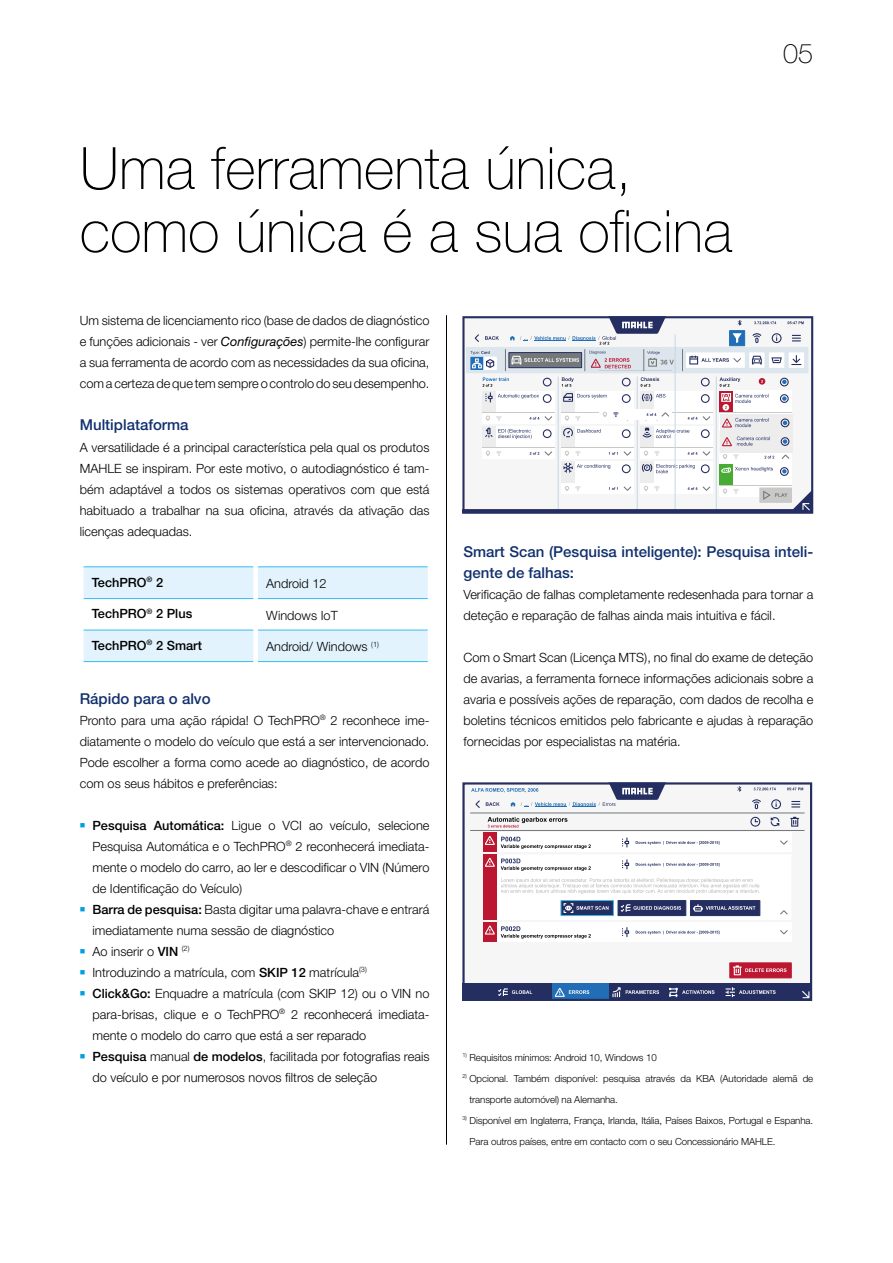
<style>
.page{position:relative;width:893px;height:1263px;background:#fff}
.page>*{position:absolute;margin:0;border:0;box-sizing:border-box;transform-origin:0 0}
.t1{font:100 58.5px/63px "Helvetica Neue LT Pro";color:#000}
.t2{font:100 27px "Helvetica Neue LT Pro";color:#000}
.t3{font:500 15px/21px "Helvetica Neue LT Pro";color:#11306e}
.t4{font:300 12.75px/21px "Helvetica Neue LT Pro";color:#000;text-align:justify}
.t5{font:300 12.75px "Helvetica Neue LT Std";color:#000}
.t6{font:500 12.75px "Helvetica Neue LT Pro";color:#000}
.t7{font:300 9.75px/21px "Helvetica Neue LT Pro";letter-spacing:-.01em;color:#000}
.s1{font-weight:400;font-style:italic}
.s2{font-family:"Helvetica Neue LT Std"}
.s3{color:#009fe3}
.s4{font-weight:500}
.s5{font-family:"Helvetica Neue LT Pro"}
</style>
<div class="page">
<hr style="left:446px;top:315px;width:1px;height:830px;background:#000">
<svg style="left:462px;top:316px;width:351px;height:197px"></svg>
<svg style="left:719px;top:393px;width:49px;height:35px"></svg>
<div style="left:462px;top:782px;width:350px;height:219px;background:#f6f6f6"></div>
<svg style="left:750px;top:817px;width:10px;height:10px"></svg>
<svg style="left:771px;top:817px;width:8px;height:9px"></svg>
<svg style="left:790px;top:817px;width:9px;height:10px"></svg>
<svg style="left:488px;top:817px;width:79px;height:10px"></svg>
<hr style="left:470px;top:830px;width:334px;height:1px;background:#75787b">
<svg style="left:752px;top:799px;width:9px;height:10px"></svg>
<svg style="left:771px;top:799px;width:10px;height:10px"></svg>
<svg style="left:791px;top:801px;width:9px;height:6px"></svg>
<svg style="left:737px;top:786px;width:4px;height:6px"></svg>
<svg style="left:754px;top:787px;width:22px;height:3px"></svg>
<svg style="left:787px;top:787px;width:16px;height:3px"></svg>
<svg style="left:471px;top:785px;width:194px;height:23px"></svg>
<div style="left:483px;top:833px;width:308px;height:19px;background:#fff"></div>
<div style="left:483px;top:833px;width:13px;height:19px;background:#bb1731"></div>
<div style="left:483px;top:922px;width:308px;height:20px;background:#fff"></div>
<div style="left:483px;top:922px;width:13px;height:20px;background:#bb1731"></div>
<div style="left:462px;top:983px;width:350px;height:18px;background:#252e60"></div>
<svg style="left:802px;top:991px;width:7px;height:7px"></svg>
<svg style="left:498px;top:988px;width:34px;height:8px"></svg>
<div style="left:552px;top:983px;width:57px;height:18px;background:#226eb6"></div>
<svg style="left:555px;top:988px;width:34px;height:9px"></svg>
<svg style="left:612px;top:987px;width:47px;height:10px"></svg>
<svg style="left:669px;top:988px;width:45px;height:9px"></svg>
<svg style="left:726px;top:987px;width:50px;height:10px"></svg>
<hr style="left:470px;top:813px;width:334px;height:1px;background:#75787b">
<div style="left:730px;top:963px;width:61px;height:15px;background:#bb1731"></div>
<div style="left:730px;top:963px;width:61px;height:15px;border:1px solid #bb1731"></div>
<svg style="left:733px;top:965px;width:54px;height:10px"></svg>
<svg style="left:483px;top:836px;width:305px;height:103px"></svg>
<div style="left:462px;top:782px;width:350px;height:219px;border:2px solid #252e60"></div>
<svg style="left:84px;top:567px;width:344px;height:94px"></svg>
<div style="left:253px;top:599px;width:5px;height:31px;background:#fff"></div>
<hr style="left:84px;top:566px;width:169px;height:1px;background:#36bcee">
<hr style="left:84px;top:598px;width:169px;height:1px;background:#36bcee">
<hr style="left:84px;top:630px;width:169px;height:1px;background:#36bcee">
<hr style="left:84px;top:661px;width:169px;height:1px;background:#36bcee">
<div style="left:253px;top:567px;width:5px;height:32px;background:#fff"></div>
<hr style="left:258px;top:566px;width:170px;height:1px;background:#36bcee">
<hr style="left:258px;top:598px;width:170px;height:1px;background:#36bcee">
<div style="left:253px;top:630px;width:5px;height:32px;background:#fff"></div>
<hr style="left:258px;top:630px;width:170px;height:1px;background:#36bcee">
<hr style="left:258px;top:661px;width:170px;height:1px;background:#36bcee">
<h1 class="t1" style="left:80px;top:136px;width:654px">Uma ferramenta única, como única é a sua oficina</h1>
<p class="t4" style="left:80px;top:309px;width:351px">Um sistema de licenciamento rico (base de dados de diagnóstico e funções adicionais - ver <span class="s1">Configurações</span>) permite-lhe configurar a sua ferramenta de acordo com as necessidades da sua oficina, com a certeza de que tem sempre o controlo do seu desempenho.</p>
<p class="t3" style="left:80px;top:414px;width:110px">Multiplataforma</p>
<p class="t4" style="left:80px;top:436px;width:351px">A versatilidade é a principal característica pela qual os produtos MAHLE se inspiram. Por este motivo, o autodiagnóstico é tam&shy;bém adaptável a todos os sistemas operativos com que está habituado a trabalhar na sua oficina, através da ativação das licenças adequadas.</p>
<h2 class="t2" style="left:783px;top:37px;width:32px">05</h2>
<p class="t6" style="left:92px;top:574px;width:73px">TechPRO<sup>®</sup> 2</p>
<p class="t4" style="left:266px;top:573px;width:62px">Android 12</p>
<p class="t6" style="left:92px;top:606px;width:102px">TechPRO<sup>®</sup> 2 Plus</p>
<p class="t4" style="left:266px;top:604px;width:73px">Windows IoT</p>
<p class="t6" style="left:92px;top:637px;width:112px">TechPRO<sup>®</sup> 2 Smart</p>
<p class="t4" style="left:266px;top:636px;width:114px">Android/ Windows <sup>(1)</sup></p>
<p class="t3" style="left:80px;top:687px;width:132px">Rápido para o alvo</p>
<p class="t4" style="left:80px;top:709px;width:351px">Pronto para uma ação rápida! O TechPRO<sup>®</sup> 2 reconhece ime&shy;diatamente o modelo do veículo que está a ser intervencionado.<br>Pode escolher a forma como acede ao diagnóstico, de acordo com os seus hábitos e preferências<span class="s2">:</span></p>
<p class="t4" style="left:92px;top:814px;width:338px;text-indent:-13px"><span class="s3">■</span> <span class="s4">Pesquisa Automática:</span> Ligue o VCI ao veículo, selecione Pesquisa Automática e o <span class="s2">TechPRO</span><sup>®</sup> 2 reconhecerá imediata&shy;mente o modelo do carro, ao ler e descodificar o VIN <span class="s2">(Número</span></p>
<p class="t5" style="left:92px;top:880px;width:151px">de Identificação do Veículo)</p>
<p class="t4" style="left:92px;top:898px;width:338px;text-indent:-13px"><span class="s3">■</span> <span class="s4">Barra de pesquisa:</span> Basta digitar uma palavra-chave e entrará imediatamente numa sessão de diagnóstico</p>
<p class="t4" style="left:80px;top:940px;width:111px"><span class="s3">■</span> Ao inserir o <span class="s4">VIN</span> <sup>(2)</sup></p>
<p class="t4" style="left:80px;top:961px;width:289px"><span class="s3">■</span> Introduzindo a matrícula, com <span class="s4">SKIP 12</span> matrícula<sup>(3)</sup></p>
<p class="t4" style="left:92px;top:982px;width:338px;text-indent:-13px"><span class="s3">■</span> <span class="s4">Click&amp;Go:</span> Enquadre a matrícula (com SKIP 12) ou o VIN no para-brisas, clique e o TechPRO<sup>®</sup> 2 reconhecerá imediata&shy;mente o modelo do carro que está a ser reparado</p>
<p class="t4" style="left:80px;top:1045px;width:351px"><span class="s3">■</span> <span class="s4">Pesquisa</span> manual <span class="s4">de modelos</span>, facilitada por fotografias reais</p>
<p class="t5" style="left:92px;top:1069px;width:286px"><span class="s5">do veículo</span> e por numerosos novos filtros de seleção</p>
<p class="t3" style="left:463px;top:541px;width:351px">Smart Scan (Pesquisa inteligente): Pesquisa inteli&shy;gente de falhas:</p>
<p class="t4" style="left:463px;top:583px;width:351px">Verificação de falhas completamente redesenhada para tornar a deteção e reparação de falhas ainda mais intuitiva e fácil.</p>
<p class="t4" style="left:463px;top:646px;width:351px">Com o Smart Scan (Licença MTS), no final do exame de deteção de avarias, a ferramenta fornece informações adicionais sobre a avaria e possíveis ações de reparação, com dados de recolha e boletins técnicos emitidos pelo fabricante e ajudas à reparação fornecidas por especialistas na matéria.</p>
<p class="t7" style="left:462px;top:1046px;width:196px"><sup>1)</sup> Requisitos mínimos: Android 10, Windows 10</p>
<p class="t7" style="left:469px;top:1067px;width:345px;text-indent:-7px"><sup>2)</sup> Opcional. Também disponível: pesquisa através da KBA (Autoridade alemã de transporte automóvel) na Alemanha.</p>
<p class="t7" style="left:469px;top:1109px;width:345px;text-indent:-7px"><sup>3)</sup> Disponível em Inglaterra, França, Irlanda, Itália, Países Baixos, Portugal e Espanha.<br>Para outros países, entre em contacto com o seu Concessionário MAHLE.</p>
</div>
